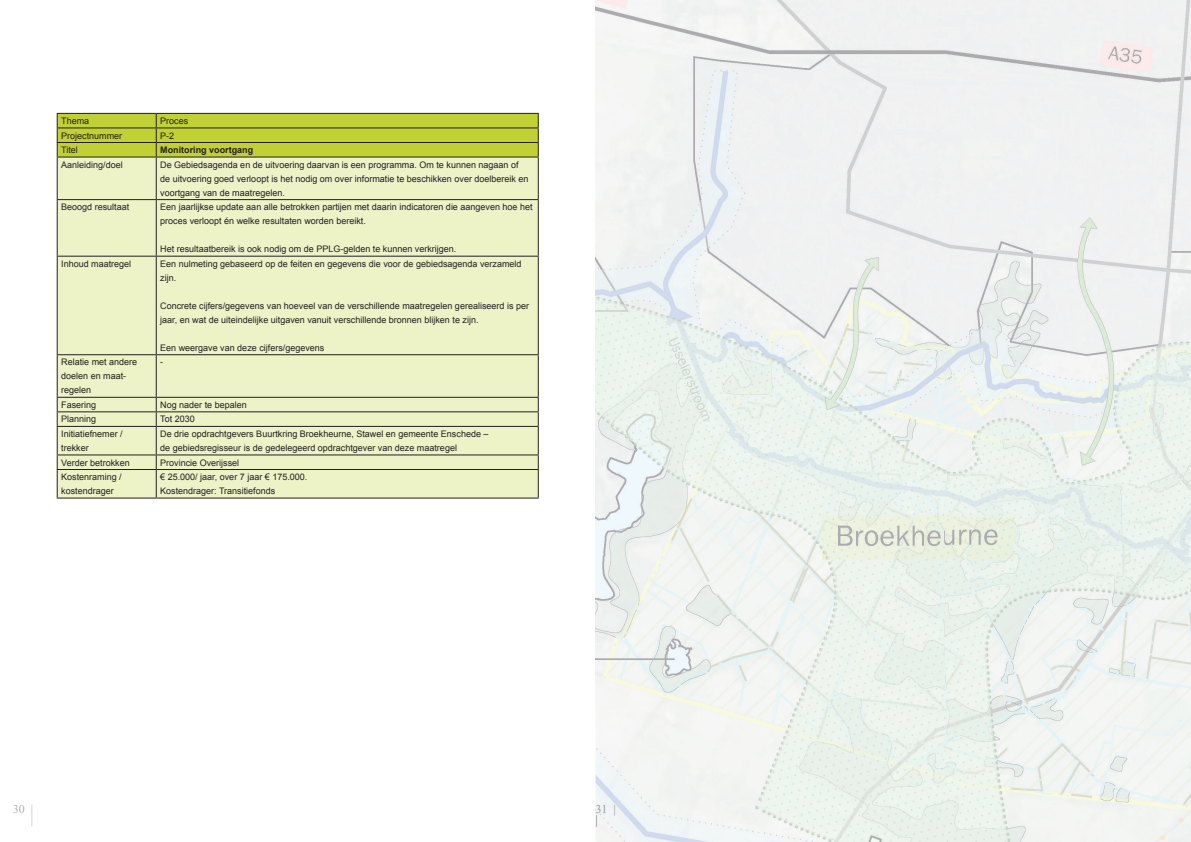
<style>
.page{position:relative;width:1191px;height:842px;background:#fff}
.page>*{position:absolute;margin:0;border:0;box-sizing:border-box;transform-origin:0 0}
.t1{font:12px/11px "Times New Roman";color:#aeb1b2;text-align:right}
.t2{font:9px/14px "Arial";color:#231f20}
.t3{font:700 9px "Arial";color:#231f20}
</style>
<div class="page">
<div style="left:58px;top:158px;width:480px;height:340px;background:#edf2c7"></div>
<svg style="left:57px;top:113px;width:482px;height:44px;background:#b4c132"></svg>
<hr style="left:57px;top:157px;width:99px;height:1px;background:#231f20">
<hr style="left:57px;top:158px;width:1px;height:41px;background:#231f20">
<hr style="left:156px;top:157px;width:383px;height:1px;background:#231f20">
<hr style="left:156px;top:158px;width:1px;height:41px;background:#231f20">
<hr style="left:538px;top:158px;width:1px;height:41px;background:#231f20">
<hr style="left:57px;top:199px;width:99px;height:1px;background:#231f20">
<hr style="left:57px;top:200px;width:1px;height:56px;background:#231f20">
<hr style="left:156px;top:199px;width:383px;height:1px;background:#231f20">
<hr style="left:156px;top:200px;width:1px;height:56px;background:#231f20">
<hr style="left:538px;top:200px;width:1px;height:56px;background:#231f20">
<hr style="left:57px;top:256px;width:99px;height:1px;background:#231f20">
<hr style="left:57px;top:257px;width:1px;height:97px;background:#231f20">
<hr style="left:156px;top:256px;width:383px;height:1px;background:#231f20">
<hr style="left:156px;top:257px;width:1px;height:97px;background:#231f20">
<hr style="left:538px;top:257px;width:1px;height:97px;background:#231f20">
<hr style="left:57px;top:354px;width:99px;height:1px;background:#231f20">
<hr style="left:57px;top:355px;width:1px;height:42px;background:#231f20">
<hr style="left:156px;top:354px;width:383px;height:1px;background:#231f20">
<hr style="left:156px;top:355px;width:1px;height:42px;background:#231f20">
<hr style="left:538px;top:355px;width:1px;height:42px;background:#231f20">
<hr style="left:57px;top:397px;width:99px;height:1px;background:#231f20">
<hr style="left:156px;top:397px;width:383px;height:1px;background:#231f20">
<hr style="left:57px;top:411px;width:99px;height:1px;background:#231f20">
<hr style="left:156px;top:411px;width:383px;height:1px;background:#231f20">
<hr style="left:57px;top:426px;width:99px;height:1px;background:#231f20">
<hr style="left:156px;top:426px;width:383px;height:1px;background:#231f20">
<hr style="left:57px;top:454px;width:99px;height:1px;background:#231f20">
<hr style="left:156px;top:454px;width:383px;height:1px;background:#231f20">
<hr style="left:57px;top:469px;width:99px;height:1px;background:#231f20">
<svg style="left:57px;top:398px;width:1px;height:100px"></svg>
<hr style="left:156px;top:469px;width:383px;height:1px;background:#231f20">
<svg style="left:156px;top:398px;width:1px;height:100px"></svg>
<svg style="left:538px;top:398px;width:1px;height:100px"></svg>
<hr style="left:57px;top:498px;width:99px;height:1px;background:#231f20">
<hr style="left:156px;top:498px;width:383px;height:1px;background:#231f20">
<img style="left:595px;top:0;width:596px;height:842px">
<img style="left:596px;top:805px;width:19px;height:11px">
<p class="t2" style="left:61px;top:114px;width:30px">Thema</p>
<p class="t2" style="left:160px;top:114px;width:30px">Proces</p>
<p class="t2" style="left:61px;top:128px;width:63px">Projectnummer</p>
<p class="t2" style="left:160px;top:128px;width:16px">P-2</p>
<p class="t2" style="left:61px;top:143px;width:18px">Titel</p>
<p class="t3" style="left:160px;top:144px;width:94px">Monitoring voortgang</p>
<p class="t2" style="left:61px;top:158px;width:63px">Aanleiding/doel</p>
<p class="t2" style="left:160px;top:158px;width:370px">De Gebiedsagenda en de uitvoering daarvan is een programma. Om te kunnen nagaan of de uitvoering goed verloopt is het nodig om over informatie te beschikken over doelbereik en voortgang van de maatregelen.</p>
<p class="t2" style="left:61px;top:200px;width:70px">Beoogd resultaat</p>
<p class="t2" style="left:160px;top:200px;width:374px">Een jaarlijkse update aan alle betrokken partijen met daarin indicatoren die aangeven hoe het proces verloopt én welke resultaten worden bereikt.</p>
<p class="t2" style="left:160px;top:242px;width:298px">Het resultaatbereik is ook nodig om de PPLG-gelden te kunnen verkrijgen.</p>
<p class="t2" style="left:61px;top:257px;width:72px">Inhoud maatregel</p>
<p class="t2" style="left:160px;top:257px;width:363px">Een nulmeting gebaseerd op de feiten en gegevens die voor de gebiedsagenda verzameld zijn.</p>
<p class="t2" style="left:160px;top:299px;width:370px">Concrete cijfers/gegevens van hoeveel van de verschillende maatregelen gerealiseerd is per jaar, en wat de uiteindelijke uitgaven vanuit verschillende bronnen blijken te zijn.</p>
<p class="t2" style="left:160px;top:341px;width:166px">Een weergave van deze cijfers/gegevens</p>
<p class="t2" style="left:61px;top:355px;width:78px">Relatie met andere doelen en maat&shy;regelen</p>
<p class="t2" style="left:160px;top:355px;width:4px">-</p>
<p class="t2" style="left:61px;top:398px;width:37px">Fasering</p>
<p class="t2" style="left:160px;top:398px;width:88px">Nog nader te bepalen</p>
<p class="t2" style="left:61px;top:412px;width:37px">Planning</p>
<p class="t2" style="left:160px;top:412px;width:36px">Tot 2030</p>
<p class="t2" style="left:61px;top:427px;width:63px">Initiatiefnemer / trekker</p>
<p class="t2" style="left:160px;top:427px;width:330px">De drie opdrachtgevers Buurtkring Broekheurne, Stawel en gemeente Enschede – de gebiedsregisseur is de gedelegeerd opdrachtgever van deze maatregel</p>
<p class="t2" style="left:61px;top:455px;width:70px">Verder betrokken</p>
<p class="t2" style="left:160px;top:455px;width:81px">Provincie Overijssel</p>
<p class="t2" style="left:61px;top:470px;width:62px">Kostenraming / kostendrager</p>
<p class="t2" style="left:160px;top:470px;width:149px">€ 25.000/ jaar, over 7 jaar € 175.000.<br>Kostendrager: Transitiefonds</p>
<h1 class="t1" style="left:13px;top:803px;width:22px">30 | |</h1>
<h1 class="t1" style="left:595px;top:803px;width:22px">31 |</h1>
</div>
